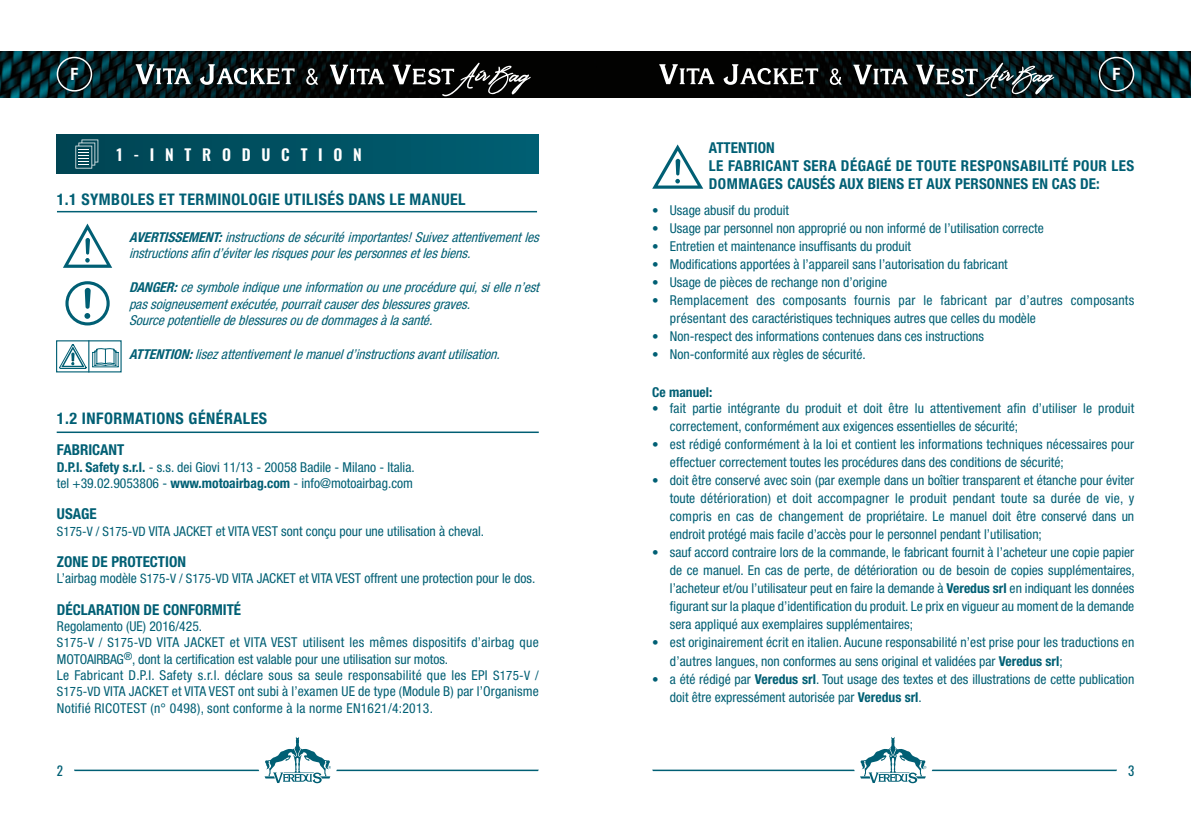
<style>
.page{position:relative;width:1191px;height:840px;background:#fff}
.page>*{position:absolute;margin:0;border:0;box-sizing:border-box;transform-origin:0 0}
.t1{font:700 condensed 17px "Helvetica Neue LT Std";color:#fff}
.t2{font:700 condensed 16px "Helvetica Neue LT Std";letter-spacing:.03em;color:#005f74}
.t3{font:600 15.6px "Oswald";letter-spacing:.69em;color:#fff}
.t4{font:700 condensed 15px/18px "Helvetica Neue LT Std";letter-spacing:.03em;color:#005f74}
.t5{font:700 condensed 15px "Helvetica Neue LT Std";letter-spacing:.01em;color:#005f74}
.t6{font:condensed 13.6px/18px "Helvetica Neue LT Std";color:#005f74}
.t7{font:italic condensed 13.6px/16.4px "Helvetica Neue LT Std";color:#005f74}
.t8{font:condensed 13.6px/18px "Helvetica Neue LT Std";letter-spacing:.02em;color:#005f74}
.t9{font:700 condensed 13.6px "Helvetica Neue LT Std";color:#005f74}
.t10{font:13px "Oswald";color:#005f74}
.s1{font-weight:700}
.s2{font-size:13px}
</style>
<div class="page">
<img style="left:595px;top:52px;width:596px;height:45px">
<img style="left:0;top:52px;width:595px;height:45px">
<div style="left:57px;top:57px;width:35px;height:34px;border:2px solid #fff;border-radius:50%"></div>
<div style="left:1098px;top:57px;width:36px;height:34px;border:2px solid #fff;border-radius:50%"></div>
<svg style="left:860px;top:737px;width:66px;height:45px"></svg>
<hr style="left:652px;top:769px;width:202px;height:1px;background:#005f74">
<svg style="left:264px;top:737px;width:67px;height:45px"></svg>
<hr style="left:336px;top:769px;width:202px;height:1px;background:#005f74">
<hr style="left:74px;top:769px;width:185px;height:1px;background:#005f74">
<hr style="left:932px;top:769px;width:184px;height:1px;background:#005f74">
<svg style="left:136px;top:64px;width:55px;height:20px"></svg>
<svg style="left:200px;top:64px;width:95px;height:21px"></svg>
<svg style="left:330px;top:65px;width:54px;height:19px"></svg>
<svg style="left:393px;top:63px;width:137px;height:33px;background:#343434"></svg>
<svg style="left:306px;top:68px;width:12px;height:17px"></svg>
<svg style="left:659px;top:64px;width:55px;height:20px"></svg>
<svg style="left:723px;top:64px;width:95px;height:21px"></svg>
<svg style="left:853px;top:65px;width:54px;height:19px"></svg>
<svg style="left:916px;top:63px;width:138px;height:33px;background:#364345"></svg>
<svg style="left:829px;top:68px;width:13px;height:17px"></svg>
<div style="left:57px;top:135px;width:482px;height:38px;background:linear-gradient(to right,#004452,#005f73)"></div>
<hr style="left:57px;top:211px;width:480px;height:1px;background:#005f74">
<hr style="left:57px;top:431px;width:482px;height:2px;background:#005f74">
<svg style="left:63px;top:223px;width:49px;height:45px"></svg>
<svg style="left:59px;top:343px;width:60px;height:26px"></svg>
<hr style="left:88px;top:340px;width:1px;height:32px;background:#005f74">
<svg style="left:84px;top:288px;width:7px;height:30px"></svg>
<div style="left:65px;top:281px;width:45px;height:44px;border:3px solid #005f74;border-radius:50%"></div>
<svg style="left:75px;top:139px;width:23px;height:29px"></svg>
<svg style="left:652px;top:144px;width:51px;height:45px"></svg>
<p class="t1" style="left:70px;top:63px;width:9px">F</p>
<p class="t1" style="left:1112px;top:63px;width:9px">F</p>
<p class="t3" style="left:116px;top:146px;width:247px">1-INTRODUCTION</p>
<p class="t2" style="left:57px;top:189px;width:410px">1.1 SYMBOLES ET TERMINOLOGIE UTILISÉS DANS LE MANUEL</p>
<p class="t7" style="left:129px;top:229px;width:415px"><span class="s1">AVERTISSEMENT:</span>instructionsdesécuritéimportantes!Suivezattentivementles instructionsafind’éviterlesrisquespourlespersonnesetlesbiens.</p>
<p class="t7" style="left:129px;top:279px;width:415px"><span class="s1">DANGER:</span>cesymboleindiqueuneinformationouuneprocédurequi,siellen’est passoigneusementexécutée,pourraitcauserdesblessuresgraves.</p>
<p class="t7" style="left:129px;top:312px;width:309px">Sourcepotentielledeblessuresoudedommagesàlasanté.</p>
<p class="t7" style="left:129px;top:346px;width:376px"><span class="s1">ATTENTION:</span>lisezattentivementlemanueld’instructionsavantutilisation.</p>
<p class="t2" style="left:57px;top:408px;width:212px">1.2 INFORMATIONS GÉNÉRALES</p>
<p class="t5" style="left:57px;top:441px;width:69px">FABRICANT</p>
<p class="t6" style="left:57px;top:457px;width:359px"><span class="s1">D.P.I. Safety s.r.l.</span> - s.s. dei Giovi 11/13 - 20058 Badile - Milano - Italia.</p>
<p class="t6" style="left:57px;top:474px;width:357px">tel +39.02.9053806 - <span class="s1">www.motoairbag.com</span> - info@motoairbag.com</p>
<p class="t5" style="left:57px;top:504px;width:41px">USAGE</p>
<p class="t6" style="left:57px;top:521px;width:428px"><span class="s2">S175-V / S175-VD</span> VITA JACKET et VITA VEST sont conçu pour une utilisation à cheval.</p>
<p class="t5" style="left:57px;top:552px;width:130px">ZONE DE PROTECTION</p>
<p class="t6" style="left:57px;top:569px;width:480px">L’airbag modèle <span class="s2">S175-V / S175-VD</span> VITA JACKET et VITA VEST offrent une protection pour le dos.</p>
<p class="t5" style="left:57px;top:599px;width:186px">DÉCLARATION DE CONFORMITÉ</p>
<p class="t6" style="left:57px;top:616px;width:147px">Regolamento (UE) 2016/425.</p>
<p class="t6" style="left:57px;top:633px;width:483px;line-height:16.4px"><span class="s2">S175-V / S175-VD</span> VITA JACKET et VITA VEST utilisent les mêmes dispositifs d’airbag que<br>MOTOAIRBAG<sup>®</sup>, dont la certification est valable pour une utilisation sur motos.</p>
<p class="t6" style="left:57px;top:666px;width:483px;line-height:16.4px;text-align:justify">Le Fabricant D.P.I. Safety s.r.l. déclare sous sa seule responsabilité que les EPI <span class="s2">S175-V / S175-VD</span> VITA JACKET et VITA VEST ont subi à l’examen UE de type (Module B) par l’Organisme Notifié RICOTEST (n° 0498), sont conforme à la norme EN1621/4:2013.</p>
<p class="t5" style="left:709px;top:138px;width:67px">ATTENTION</p>
<p class="t4" style="left:709px;top:156px;width:427px">LE FABRICANT SERA DÉGAGÉ DE TOUTE RESPONSABILITÉ POUR LES<br>DOMMAGES CAUSÉS AUX BIENS ET AUX PERSONNES EN CAS DE:</p>
<p class="t6" style="left:652px;top:201px;width:138px"><span class="s2">•</span> Usage abusif du produit</p>
<p class="t6" style="left:652px;top:219px;width:393px"><span class="s2">•</span> Usage par personnel non approprié ou non informé de l’utilisation correcte</p>
<p class="t6" style="left:652px;top:237px;width:260px"><span class="s2">•</span> Entretien et maintenance insuffisants du produit</p>
<p class="t6" style="left:652px;top:255px;width:357px"><span class="s2">•</span> Modifications apportées à l’appareil sans l’autorisation du fabricant</p>
<p class="t6" style="left:652px;top:273px;width:236px"><span class="s2">•</span> Usage de pièces de rechange non d’origine</p>
<p class="t8" style="left:670px;top:291px;width:466px;text-indent:-18px"><span class="s2">•</span> Remplacement des composants fournis par le fabricant par d’autres composants présentant des caractéristiques techniques autres que celles du modèle</p>
<p class="t6" style="left:652px;top:327px;width:333px"><span class="s2">•</span> Non-respect des informations contenues dans ces instructions</p>
<p class="t6" style="left:652px;top:345px;width:215px"><span class="s2">•</span> Non-conformité aux règles de sécurité.</p>
<p class="t9" style="left:652px;top:383px;width:62px">Ce manuel:</p>
<p class="t6" style="left:670px;top:399px;width:466px;text-indent:-18px"><span class="s2">•</span> fait partie intégrante du produit et doit être lu attentivement afin d’utiliser le produit correctement, conformément aux exigences essentielles de sécurité;</p>
<p class="t6" style="left:670px;top:435px;width:466px;text-indent:-18px"><span class="s2">•</span> est rédigé conformément à la loi et contient les informations techniques nécessaires pour effectuer correctement toutes les procédures dans des conditions de sécurité;</p>
<p class="t6" style="left:670px;top:471px;width:466px;text-align:justify;text-indent:-18px"><span class="s2">•</span> doit être conservé avec soin (par exemple dans un boîtier transparent et étanche pour éviter toute détérioration) et doit accompagner le produit pendant toute sa durée de vie, y compris en cas de changement de propriétaire. Le manuel doit être conservé dans un endroit protégé mais facile d’accès pour le personnel pendant l’utilisation;</p>
<p class="t6" style="left:670px;top:543px;width:466px;text-align:justify;text-indent:-18px"><span class="s2">•</span> sauf accord contraire lors de la commande, le fabricant fournit à l’acheteur une copie papier de ce manuel. En cas de perte, de détérioration ou de besoin de copies supplémentaires, l’acheteur et/ou l’utilisateur peut en faire la demande à <span class="s1">Veredus srl</span> en indiquant les données figurant sur la plaque d’identification du produit. Le prix en vigueur au moment de la demande sera appliqué aux exemplaires supplémentaires;</p>
<p class="t6" style="left:670px;top:633px;width:466px;text-indent:-18px"><span class="s2">•</span> est originairement écrit en italien. Aucune responsabilité n’est prise pour les traductions en d’autres langues, non conformes au sens original et validées par <span class="s1">Veredus srl</span>;</p>
<p class="t6" style="left:670px;top:669px;width:466px;text-indent:-18px"><span class="s2">•</span> a été rédigé par <span class="s1">Veredus srl</span>. Tout usage des textes et des illustrations de cette publication doit être expressément autorisée par <span class="s1">Veredus srl</span>.</p>
<p class="t10" style="left:57px;top:758px;width:8px">2</p>
<p class="t10" style="left:1128px;top:758px;width:8px">3</p>
</div>
